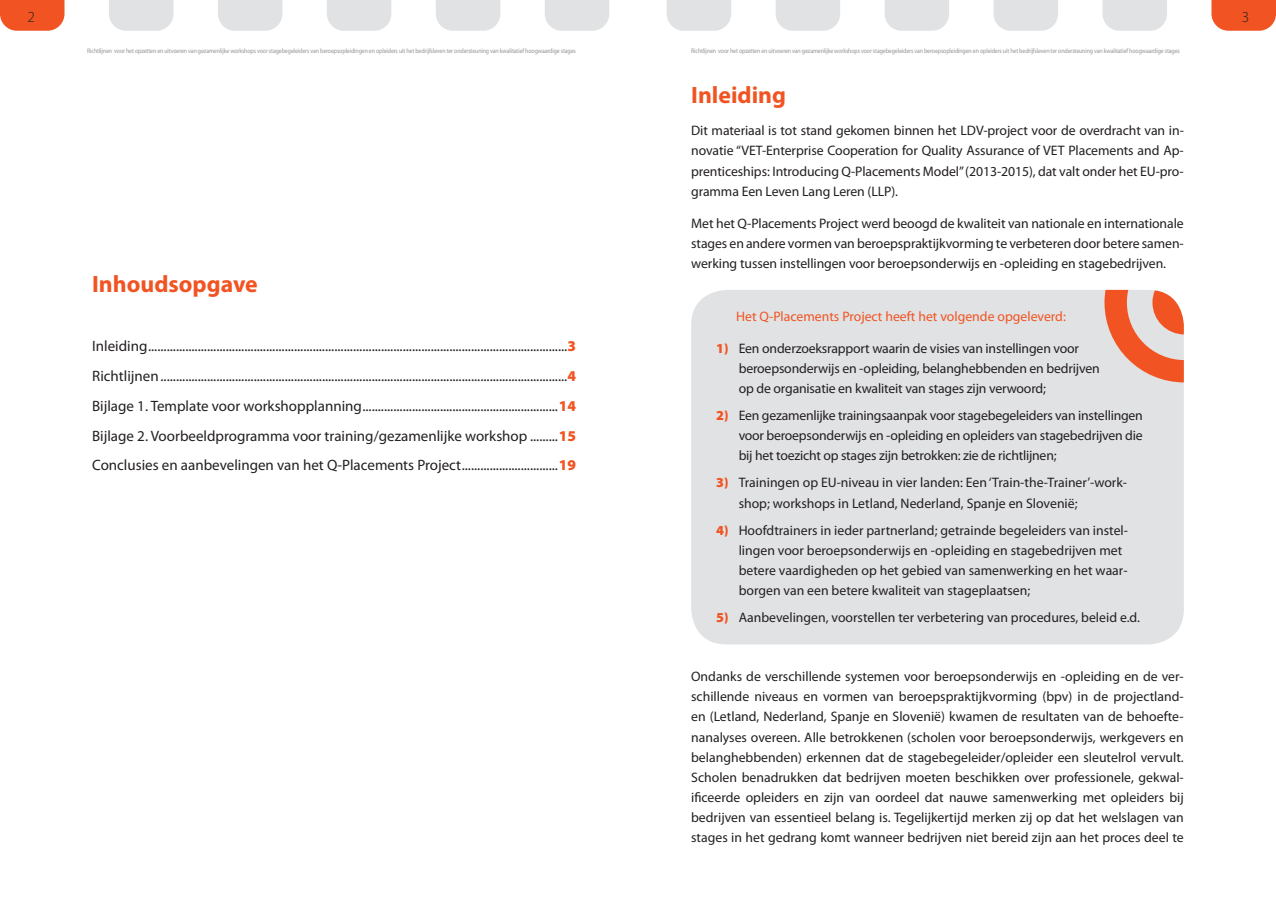
<style>
.page{position:relative;width:1276px;height:922px;background:#fff}
.page>*{position:absolute;margin:0;border:0;box-sizing:border-box;transform-origin:0 0}
.t1{font:700 23.75px "Myriad Pro";color:#f15422}
.t2{font:300 15.38px "Myriad Pro";color:#231f20}
.t3{font:15px/29.8px "Myriad Pro";color:#231f20;text-align:justify}
.t4{font:13.75px/20px "Myriad Pro";color:#231f20;text-align:justify}
.t5{font:13.75px "Myriad Pro";color:#f15422}
.t6{font:6.62px "Myriad Pro";letter-spacing:-.02em;color:#939598;scale:.88 1}
.s1{font-weight:900;color:#f15422}
</style>
<div class="page">
<div style="left:218px;top:0;width:64px;height:31px;background:#e1e2e4"></div>
<div style="left:109px;top:0;width:64px;height:31px;background:#e1e2e4"></div>
<div style="left:327px;top:0;width:64px;height:31px;background:#e1e2e4"></div>
<svg style="left:0;top:0;width:64px;height:31px;background:#f15f30"></svg>
<div style="left:436px;top:0;width:64px;height:31px;background:#e1e2e4"></div>
<div style="left:545px;top:0;width:64px;height:31px;background:#e1e2e4"></div>
<svg style="left:993px;top:0;width:65px;height:31px;background:#e3e4e6"></svg>
<svg style="left:1102px;top:0;width:65px;height:31px;background:#e3e4e6"></svg>
<svg style="left:884px;top:0;width:65px;height:31px;background:#e3e4e6"></svg>
<svg style="left:1211px;top:0;width:65px;height:31px;background:#f26133"></svg>
<div style="left:776px;top:0;width:64px;height:31px;background:#e1e2e4"></div>
<div style="left:667px;top:0;width:64px;height:31px;background:#e1e2e4"></div>
<div style="left:691px;top:290px;width:492px;height:354px;background:#e1e2e4;border-radius:35px"></div>
<svg style="left:1104px;top:290px;width:79px;height:92px"></svg>
<p class="t2" style="left:28px;top:9px;width:9px">2</p>
<p class="t2" style="left:1241px;top:9px;width:9px">3</p>
<p class="t6" style="left:87px;top:47px;width:557px">Richtlijnen voor het opzetten en uitvoeren van gezamenlijke workshops voor stagebegeleiders van beroepsopleidingen en opleiders uit het bedrijfsleven ter ondersteuning van kwalitatief hoogwaardige stages</p>
<p class="t6" style="left:691px;top:47px;width:557px">Richtlijnen voor het opzetten en uitvoeren van gezamenlijke workshops voor stagebegeleiders van beroepsopleidingen en opleiders uit het bedrijfsleven ter ondersteuning van kwalitatief hoogwaardige stages</p>
<h1 class="t1" style="left:92px;top:268px;width:167px">Inhoudsopgave</h1>
<p class="t3" style="left:92px;top:331px;width:485px">Inleiding.......................................................................................................................................<span class="s1">3<br></span>Richtlijnen...................................................................................................................................<span class="s1">4<br></span>Bijlage 1. Template voor workshopplanning...............................................................<span class="s1">14<br></span>Bijlage 2. Voorbeeldprogramma voor training/gezamenlijke workshop .........<span class="s1">15<br></span>Conclusies en aanbevelingen van het Q-Placements Project...............................<span class="s1">19</span></p>
<h1 class="t1" style="left:691px;top:79px;width:96px">Inleiding</h1>
<p class="t4" style="left:691px;top:121px;width:494px">Dit materiaal is tot stand gekomen binnen het LDV-project voor de overdracht van in&shy;novatie “VET-Enterprise Cooperation for Quality Assurance of VET Placements and Ap&shy;prenticeships: Introducing Q-Placements Model” (2013-2015), dat valt onder het EU-pro&shy;gramma Een Leven Lang Leren (LLP).</p>
<p class="t4" style="left:691px;top:213px;width:494px">Met het Q-Placements Project werd beoogd de kwaliteit van nationale en internationale stages en andere vormen van beroepspraktijkvorming te verbeteren door betere samen&shy;werking tussen instellingen voor beroepsonderwijs en -opleiding en stagebedrijven.</p>
<p class="t5" style="left:736px;top:307px;width:331px">Het Q-Placements Project heeft het volgende opgeleverd:</p>
<p class="t4" style="left:738px;top:338px;width:363px;text-align:left;text-indent:-22px"><span class="s1">1)</span> Een onderzoeksrapport waarin de visies van instellingen voor beroepsonderwijs en -opleiding, belanghebbenden en bedrijven op de organisatie en kwaliteit van stages zijn verwoord;</p>
<p class="t4" style="left:738px;top:405px;width:406px;text-indent:-22px"><span class="s1">2)</span> Een gezamenlijke trainingsaanpak voor stagebegeleiders van instellingen voor beroepsonderwijs en -opleiding en opleiders van stagebedrijven die bij het toezicht op stages zijn betrokken: zie de richtlijnen;</p>
<p class="t4" style="left:738px;top:472px;width:390px;text-indent:-22px"><span class="s1">3)</span> Trainingen op EU-niveau in vier landen: Een ‘Train-the-Trainer’-work&shy;shop; workshops in Letland, Nederland, Spanje en Slovenië;</p>
<p class="t4" style="left:738px;top:519px;width:391px;text-align:left;text-indent:-22px"><span class="s1">4)</span> Hoofdtrainers in ieder partnerland; getrainde begeleiders van instel&shy;lingen voor beroepsonderwijs en -opleiding en stagebedrijven met betere vaardigheden op het gebied van samenwerking en het waar&shy;borgen van een betere kwaliteit van stageplaatsen;</p>
<p class="t4" style="left:716px;top:606px;width:425px"><span class="s1">5)</span> Aanbevelingen, voorstellen ter verbetering van procedures, beleid e.d.</p>
<p class="t4" style="left:691px;top:666px;width:494px">Ondanks de verschillende systemen voor beroepsonderwijs en -opleiding en de ver&shy;schillende niveaus en vormen van beroepspraktijkvorming (bpv) in de projectland&shy;en (Letland, Nederland, Spanje en Slovenië) kwamen de resultaten van de behoefte&shy;nanalyses overeen. Alle betrokkenen (scholen voor beroepsonderwijs, werkgevers en belanghebbenden) erkennen dat de stagebegeleider/opleider een sleutelrol vervult.<br>Scholen benadrukken dat bedrijven moeten beschikken over professionele, gekwal&shy;ificeerde opleiders en zijn van oordeel dat nauwe samenwerking met opleiders bij bedrijven van essentieel belang is. Tegelijkertijd merken zij op dat het welslagen van stages in het gedrang komt wanneer bedrijven niet bereid zijn aan het proces deel te</p>
</div>
